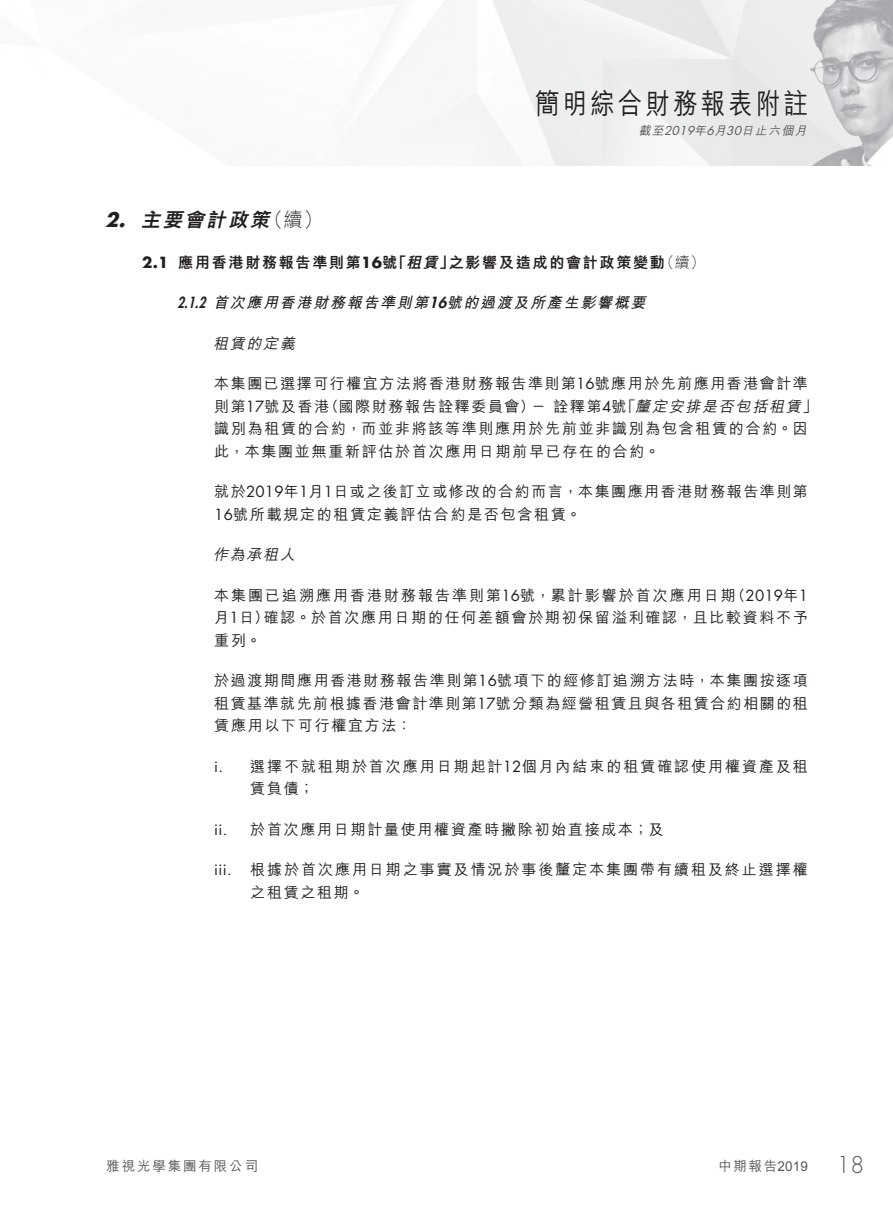
<style>
.page{position:relative;width:893px;height:1212px;background:#fff}
.page>*{position:absolute;margin:0;border:0;box-sizing:border-box;transform-origin:0 0}
.t1{font:500 28.5px "M Hei HK";letter-spacing:.14em;color:#231f20;scale:.85 1}
.t2{font:300 22.5px "Futura Std";color:#57585a}
._03_H1{font:italic 800 19.5px "M Hei HK";color:#231f20}
._03_H1-2{font:300 19.5px "M Hei HK";color:#231f20}
._03_H1-3{font:italic 700 19.5px "Futura Std";color:#231f20}
._14_______P6{font:500 15px/22.5px "M Hei HK";letter-spacing:.115em;color:#231f20}
._10__________IN6{font:500 15px "M Hei HK";letter-spacing:.13em;color:#231f20}
._04___H2{font:800 15px "M Hei HK";letter-spacing:.115em;color:#231f20}
._05_____H3{font:italic 700 15px "M Hei HK";color:#231f20}
._14_______P6-2{font:italic 500 15px "M Hei HK";color:#231f20}
._06_______H4{font:italic 500 15px "M Hei HK";color:#231f20}
._10__________IN6-2{font:15px "Futura Std";color:#231f20}
._14_______P6-3{font:15px "Futura Std";color:#231f20}
._04___H2-2{font:300 15px "M Hei HK";color:#231f20}
._04___H2-3{font:700 15px "Futura Std";color:#231f20}
._05_____H3-2{font:italic 800 15px "Futura Std";color:#231f20}
.t3{font:500 13.5px "M Hei HK";letter-spacing:.14em;color:#57585a}
.t4{font:italic 500 12px "M Hei HK";color:#57585a}
.t5{font:italic 12px "Futura Std";color:#57585a}
.s1{font-family:"Futura Std";font-weight:700}
.s2{font-style:italic}
.s3{font-family:"Futura Std";font-weight:800}
.s4{font-family:"Futura Std";font-weight:400}
.s5{font-style:normal}
.s6{font-family:"M Hei HK";font-weight:500}
.s7{font-family:"Arial";font-weight:400}
</style>
<div class="page">
<img style="left:786px;top:0;width:107px;height:166px">
<h1 class="t1" style="left:535px;top:82px;width:322px">簡明綜合財務報表附註</h1>
<p class="t4" style="left:741px;top:122px;width:70px">日止六個月</p>
<p class="t4" style="left:638px;top:122px;width:30px">截至</p>
<p class="t4" style="left:694px;top:122px;width:37px">年月</p>
<p class="t5" style="left:664px;top:123px;width:35px">2019</p>
<p class="t5" style="left:706px;top:123px;width:12px">6</p>
<p class="t5" style="left:726px;top:123px;width:20px">30</p>
<p class="_03_H1-3" style="left:105px;top:207px;width:27px">2.</p>
<p class="_03_H1-2" style="left:264px;top:210px;width:61px">（續(</p>
<p class="_03_H1" style="left:141px;top:210px;width:134px">主要會計政策</p>
<p class="_04___H2-3" style="left:142px;top:252px;width:28px">2.1</p>
<p class="_04___H2-2" style="left:659px;top:254px;width:47px">（續(</p>
<p class="_04___H2" style="left:449px;top:254px;width:218px">之影響及造成的會計政策變動</p>
<p class="_04___H2" style="left:178px;top:254px;width:220px">應用香港財務報告準則第<span class="s1">16</span>號</p>
<p class="_04___H2" style="left:392px;top:254px;width:64px">「<span class="s2">租賃</span>」</p>
<p class="_05_____H3" style="left:177px;top:292px;width:257px"><span class="s3">2.1.2</span> 首次應用香港財務報告準則第</p>
<p class="_06_______H4" style="left:213px;top:332px;width:87px">租賃的定義</p>
<p class="_14_______P6" style="left:802px;top:371px;width:16px;text-indent:-588px">本集團已選擇可行權宜方法將香港財務報告準則第<span class="s4">16</span>號應用於先前應用香港會計準「</p>
<p class="_05_____H3" style="left:447px;top:292px;width:204px">號的過渡及所產生影響概要</p>
<p class="_05_____H3-2" style="left:429px;top:293px;width:23px">16</p>
<p class="_14_______P6" style="left:324px;top:393px;width:212px">（國際財務報告詮釋委員會）</p>
<p class="_14_______P6-2" style="left:621px;top:395px;width:185px"><span class="s5">「</span>釐定安排是否包括租賃</p>
<p class="_14_______P6" style="left:553px;top:393px;width:75px">詮釋第<span class="s4">4</span>號</p>
<p class="_14_______P6" style="left:214px;top:393px;width:595px">則第<span class="s4">17</span>號及香港<br>識別為租賃的合約，而並非將該等準則應用於先前並非識別為包含租賃的合約。因此，本集團並無重新評估於首次應用日期前早已存在的合約。</p>
<p class="_14_______P6" style="left:214px;top:479px;width:595px">就於<span class="s4">2019</span>年<span class="s4">1</span>月<span class="s4">1</span>日或之後訂立或修改的合約而言，本集團應用香港財務報告準則第<br><span class="s4">16</span>號所載規定的租賃定義評估合約是否包含租賃。</p>
<p class="_06_______H4" style="left:213px;top:544px;width:87px">作為承租人</p>
<p class="_14_______P6-3" style="left:730px;top:585px;width:79px"><span class="s6">（</span>2019<span class="s6">年</span>1</p>
<p class="_14_______P6" style="left:531px;top:393px;width:16px">－</p>
<p class="_14_______P6" style="left:264px;top:582px;width:546px;text-indent:-50px">本集團已追溯應用香港財務報告準則第<span class="s4">16</span>號，累計影響於首次應用日期<br>確認。於首次應用日期的任何差額會於期初保留溢利確認，且比較資料不予</p>
<p class="_14_______P6" style="left:214px;top:605px;width:56px">月<span class="s4">1</span>日）重列。</p>
<p class="_14_______P6" style="left:214px;top:668px;width:595px;text-align:justify">於過渡期間應用香港財務報告準則第<span class="s4">16</span>號項下的經修訂追溯方法時，本集團按逐項租賃基準就先前根據香港會計準則第<span class="s4">17</span>號分類為經營租賃且與各租賃合約相關的租賃應用以下可行權宜方法：</p>
<p class="_10__________IN6" style="left:250px;top:755px;width:559px">選擇不就租期於首次應用日期起計<span class="s4">12</span>個月內結束的租賃確認使用權資產及租</p>
<p class="_10__________IN6-2" style="left:214px;top:756px;width:10px">.i</p>
<p class="_10__________IN6-2" style="left:214px;top:819px;width:15px">.i i</p>
<p class="_10__________IN6-2" style="left:214px;top:860px;width:19px">iii.</p>
<p class="_10__________IN6" style="left:250px;top:778px;width:65px">賃負債;</p>
<p class="_10__________IN6" style="left:250px;top:818px;width:415px">於首次應用日期計量使用權資產時撇除初始直接成本；及</p>
<p class="_10__________IN6" style="left:250px;top:859px;width:559px">根據於首次應用日期之事實及情況於事後釐定本集團帶有續租及終止選擇權</p>
<p class="_10__________IN6" style="left:250px;top:881px;width:115px">之租賃之租期。</p>
<p class="t3" style="left:106px;top:1156px;width:153px">雅視光學集團有限公司</p>
<p class="t3" style="left:718px;top:1156px;width:91px">中期報告<span class="s7">2019</span></p>
<h2 class="t2" style="left:836px;top:1151px;width:30px">18</h2>
</div>
